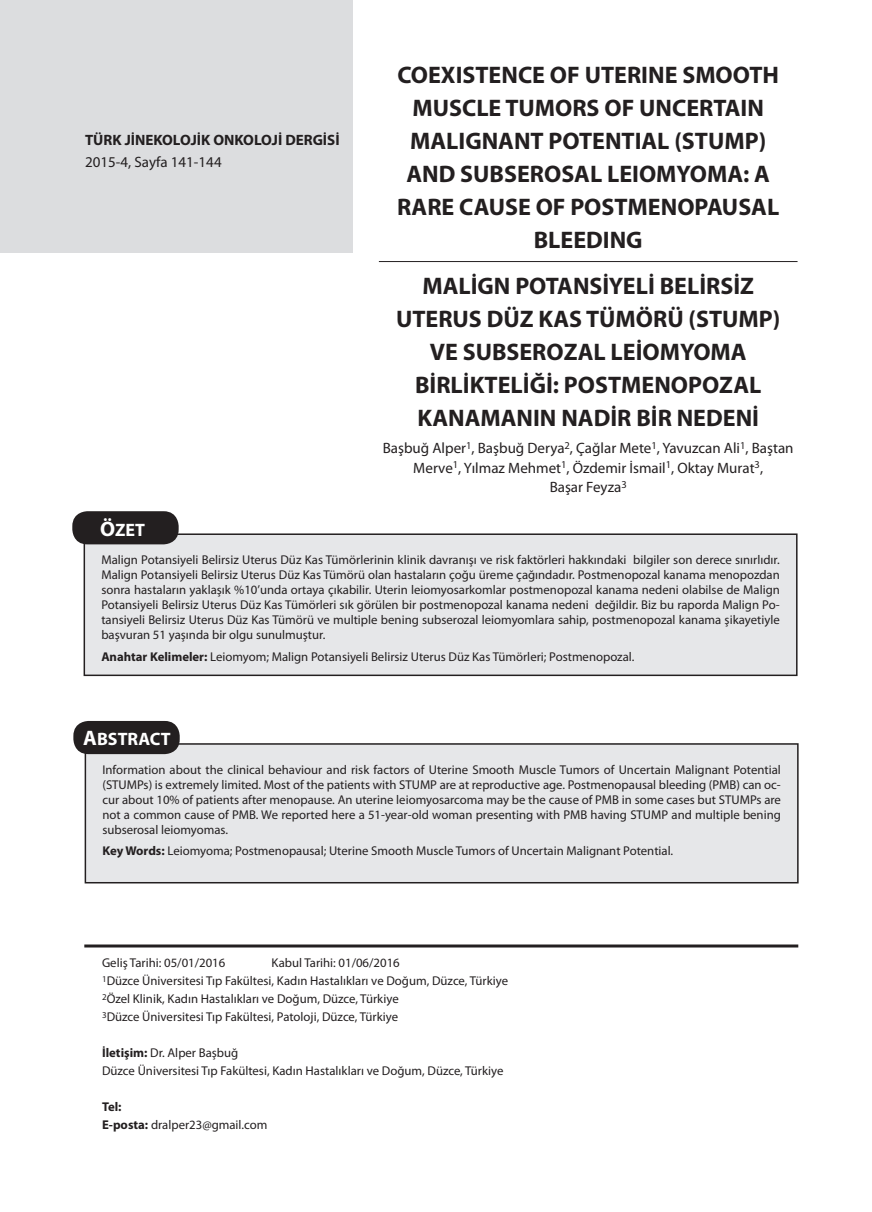
<style>
.page{position:relative;width:872px;height:1212px;background:#fff}
.page>*{position:absolute;margin:0;border:0;box-sizing:border-box;transform-origin:0 0}
.t1{font:700 24px/33px "Myriad Pro";color:#231f20;text-align:center}
.t2{font:700 18px "Myriad Pro";color:#fff}
.t3{font:15px/19.5px "Myriad Pro";color:#231f20;text-align:center}
.t4{font:700 15px "Myriad Pro";color:#231f20}
.t5{font:12.75px/15px "Myriad Pro";color:#231f20}
.s1{font-size:21px}
.s2{font-weight:700}
</style>
<div class="page">
<div style="left:0;top:0;width:352px;height:252px;background:#dcdddf"></div>
<hr style="left:379px;top:261px;width:418px;height:1px;background:#231f20">
<hr style="left:84px;top:944px;width:714px;height:3px;background:#231f20">
<div style="left:84px;top:534px;width:712px;height:141px;background:#e6e7e9"></div>
<div style="left:84px;top:533px;width:713px;height:143px;border:2px solid #231f20"></div>
<div style="left:72px;top:511px;width:107px;height:33px;background:#231f20;border-radius:15px"></div>
<div style="left:85px;top:744px;width:713px;height:139px;background:#e6e7e9"></div>
<div style="left:85px;top:743px;width:713px;height:140px;border:2px solid #231f20"></div>
<div style="left:73px;top:721px;width:107px;height:33px;background:#231f20;border-radius:15px"></div>
<p class="t4" style="left:85px;top:134px;width:256px">TÜRK JİNEKOLOJİK ONKOLOJİ DERGİSİ</p>
<p class="t3" style="left:85px;top:153px;width:138px">2015-4, Sayfa 141-144</p>
<h1 class="t1" style="left:397px;top:61px;width:384px">COEXISTENCE OF UTERINE SMOOTH<br>MUSCLE TUMORS OF UNCERTAIN<br>MALIGNANT POTENTIAL (STUMP)<br>AND SUBSEROSAL LEIOMYOMA: A<br>RARE CAUSE OF POSTMENOPAUSAL<br>BLEEDING</h1>
<h1 class="t1" style="left:396px;top:272px;width:386px">MALİGN POTANSİYELİ BELİRSİZ<br>UTERUS DÜZ KAS TÜMÖRÜ (STUMP)<br>VE SUBSEROZAL LEİOMYOMA<br>BİRLİKTELİĞİ: POSTMENOPOZAL<br>KANAMANIN NADİR BİR NEDENİ</h1>
<p class="t3" style="left:383px;top:440px;width:412px">Başbuğ Alper<sup>1</sup>, Başbuğ Derya<sup>2</sup>, Çağlar Mete<sup>1</sup>, Yavuzcan Ali<sup>1</sup>, Baştan<br>Merve<sup>1</sup>, Yılmaz Mehmet<sup>1</sup>, Özdemir İsmail<sup>1</sup>, Oktay Murat<sup>3</sup>,<br>Başar Feyza<sup>3</sup></p>
<h2 class="t2" style="left:100px;top:523px;width:47px"><span class="s1">Ö</span>ZET</h2>
<p class="t5" style="left:101px;top:553px;width:680px;text-align:justify">Malign Potansiyeli Belirsiz Uterus Düz Kas Tümörlerinin klinik davranışı ve risk faktörleri hakkındaki bilgiler son derece sınırlıdır.<br>Malign Potansiyeli Belirsiz Uterus Düz Kas Tümörü olan hastaların çoğu üreme çağındadır. Postmenopozal kanama menopozdan sonra hastaların yaklaşık %10’unda ortaya çıkabilir. Uterin leiomyosarkomlar postmenopozal kanama nedeni olabilse de Malign Potansiyeli Belirsiz Uterus Düz Kas Tümörleri sık görülen bir postmenopozal kanama nedeni değildir. Biz bu raporda Malign Po&shy;tansiyeli Belirsiz Uterus Düz Kas Tümörü ve multiple bening subserozal leiomyomlara sahip, postmenopozal kanama şikayetiyle başvuran 51 yaşında bir olgu sunulmuştur.</p>
<p class="t5" style="left:101px;top:650px;width:534px"><span class="s2">Anahtar Kelimeler:</span> Leiomyom; Malign Potansiyeli Belirsiz Uterus Düz Kas Tümörleri; Postmenopozal.</p>
<h2 class="t2" style="left:83px;top:732px;width:89px"><span class="s1">A</span>BSTRACT</h2>
<p class="t5" style="left:102px;top:763px;width:680px;text-align:justify">Information about the clinical behaviour and risk factors of Uterine Smooth Muscle Tumors of Uncertain Malignant Potential (STUMPs) is extremely limited. Most of the patients with STUMP are at reproductive age. Postmenopausal bleeding (PMB) can oc&shy;cur about 10% of patients after menopause. An uterine leiomyosarcoma may be the cause of PMB in some cases but STUMPs are not a common cause of PMB. We reported here a 51-year-old woman presenting with PMB having STUMP and multiple bening subserosal leiomyomas.</p>
<p class="t5" style="left:102px;top:844px;width:572px"><span class="s2">Key Words:</span> Leiomyoma; Postmenopausal; Uterine Smooth Muscle Tumors of Uncertain Malignant Potential.</p>
<p class="t5" style="left:102px;top:955px;width:407px;line-height:18px;text-indent:169px">Kabul Tarihi: 01/06/2016<br><sup>1</sup>Düzce Üniversitesi Tıp Fakültesi, Kadın Hastalıkları ve Doğum, Düzce, Türkiye <sup>2</sup>Özel Klinik, Kadın Hastalıkları ve Doğum, Düzce, Türkiye<br><sup>3</sup>Düzce Üniversitesi Tıp Fakültesi, Patoloji, Düzce, Türkiye</p>
<p class="t5" style="left:102px;top:1045px;width:403px;line-height:18px"><span class="s2">İletişim:</span> Dr. Alper Başbuğ<br>Düzce Üniversitesi Tıp Fakültesi, Kadın Hastalıkları ve Doğum, Düzce, Türkiye</p>
<p class="t5" style="left:102px;top:1099px;width:167px;line-height:18px"><span class="s2">Tel:<br>E-posta:</span> dralper23@gmail.com</p>
<p class="t5" style="left:102px;top:957px;width:125px">Geliş Tarihi: 05/01/2016</p>
</div>
